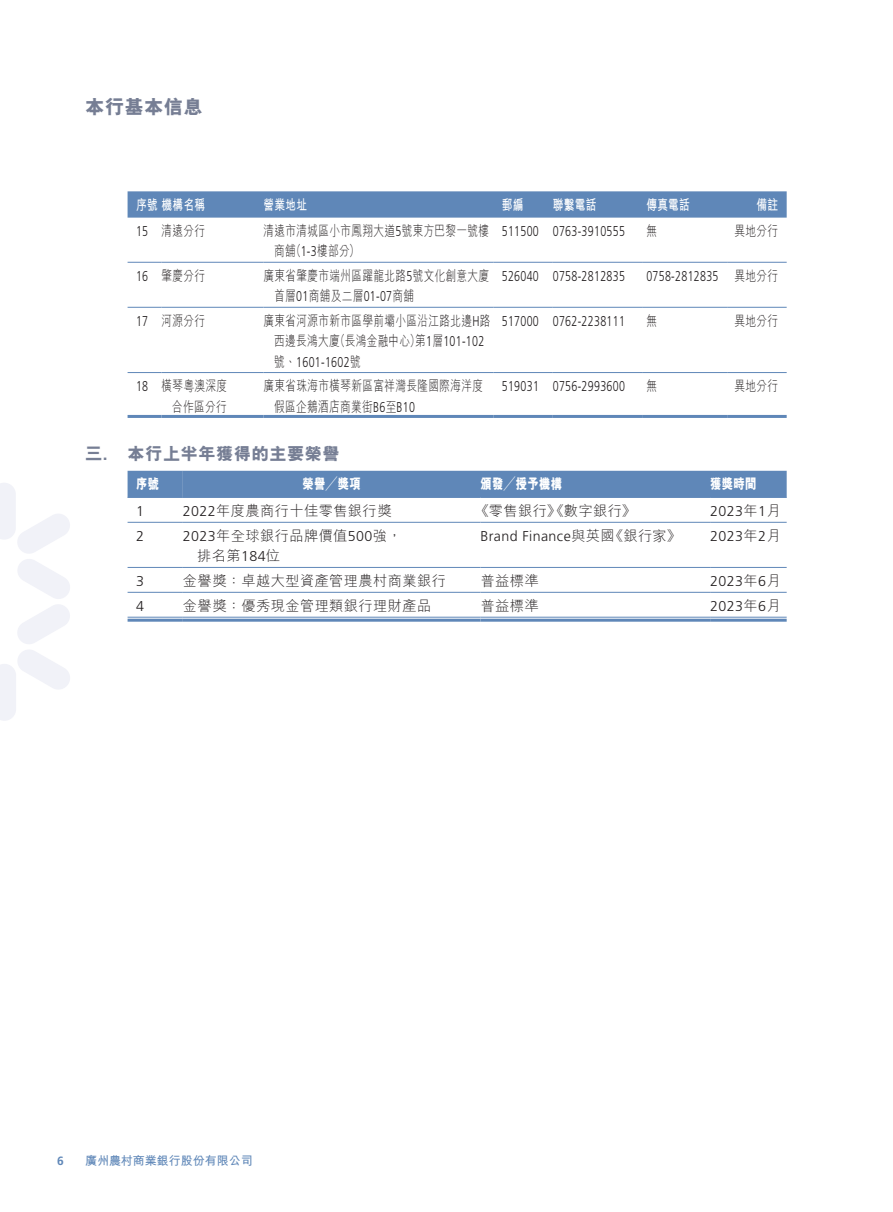
<style>
.page{position:relative;width:893px;height:1212px;background:#fff}
.page>*{position:absolute;margin:0;border:0;box-sizing:border-box;transform-origin:0 0}
.t1{font:800 19.5px "M Hei HK";letter-spacing:.01em;color:#767e94}
.t2{font:800 17.25px "M Hei HK";letter-spacing:.03em;color:#767e94}
.t3{font:300 14.25px/20.2px "M Hei HK";letter-spacing:.03em;color:#231f20;scale:.75 1}
.t4{font:300 14.25px "Frutiger LT Std";letter-spacing:.03em;color:#231f20;scale:.75 1}
.t5{font:300 14.25px/20.2px "M Hei HK";letter-spacing:.03em;color:#231f20}
.t6{font:300 14.25px "Frutiger LT Std";letter-spacing:.03em;color:#231f20}
.t7{font:700 14.25px "M Hei HK";letter-spacing:.03em;color:#fff;scale:.75 1}
.t8{font:800 14.25px "M Hei HK";letter-spacing:.03em;color:#fff;scale:.8 1}
.t9{font:700 12px "M Hei HK";color:#5f87b8}
.t10{font:700 12px "Frutiger LT Std";color:#5f87b8}
.s1{font-family:"Frutiger LT Std"}
.s2{font-family:"M Hei HK"}
.s3{font-family:"Frutiger LT Std";font-weight:700}
</style>
<div class="page">
<svg style="left:0;top:483px;width:70px;height:238px"></svg>
<svg style="left:128px;top:191px;width:659px;height:27px;background:#638ab9"></svg>
<hr style="left:128px;top:262px;width:34px;height:1px;background:#5f87b8">
<hr style="left:162px;top:262px;width:102px;height:1px;background:#5f87b8">
<hr style="left:264px;top:262px;width:229px;height:1px;background:#5f87b8">
<hr style="left:493px;top:262px;width:60px;height:1px;background:#5f87b8">
<hr style="left:553px;top:262px;width:89px;height:1px;background:#5f87b8">
<hr style="left:642px;top:262px;width:85px;height:1px;background:#5f87b8">
<hr style="left:727px;top:262px;width:60px;height:1px;background:#5f87b8">
<hr style="left:128px;top:307px;width:34px;height:1px;background:#5f87b8">
<hr style="left:162px;top:307px;width:102px;height:1px;background:#5f87b8">
<hr style="left:264px;top:307px;width:229px;height:1px;background:#5f87b8">
<hr style="left:493px;top:307px;width:60px;height:1px;background:#5f87b8">
<hr style="left:553px;top:307px;width:89px;height:1px;background:#5f87b8">
<hr style="left:642px;top:307px;width:85px;height:1px;background:#5f87b8">
<hr style="left:727px;top:307px;width:60px;height:1px;background:#5f87b8">
<hr style="left:128px;top:372px;width:34px;height:1px;background:#5f87b8">
<hr style="left:162px;top:372px;width:102px;height:1px;background:#5f87b8">
<hr style="left:264px;top:372px;width:229px;height:1px;background:#5f87b8">
<hr style="left:493px;top:372px;width:60px;height:1px;background:#5f87b8">
<hr style="left:553px;top:372px;width:89px;height:1px;background:#5f87b8">
<hr style="left:642px;top:372px;width:85px;height:1px;background:#5f87b8">
<hr style="left:727px;top:372px;width:60px;height:1px;background:#5f87b8">
<hr style="left:128px;top:415px;width:34px;height:3px;background:#5f87b8">
<hr style="left:162px;top:415px;width:102px;height:3px;background:#5f87b8">
<hr style="left:264px;top:415px;width:229px;height:3px;background:#5f87b8">
<hr style="left:493px;top:415px;width:60px;height:3px;background:#5f87b8">
<hr style="left:553px;top:415px;width:89px;height:3px;background:#5f87b8">
<hr style="left:642px;top:415px;width:85px;height:3px;background:#5f87b8">
<hr style="left:727px;top:415px;width:60px;height:3px;background:#5f87b8">
<div style="left:128px;top:471px;width:659px;height:26px;background:#5f87b8"></div>
<hr style="left:128px;top:497px;width:55px;height:1px;background:#5f87b8">
<hr style="left:183px;top:497px;width:297px;height:1px;background:#5f87b8">
<hr style="left:480px;top:497px;width:230px;height:1px;background:#5f87b8">
<hr style="left:710px;top:497px;width:77px;height:1px;background:#5f87b8">
<hr style="left:128px;top:522px;width:55px;height:1px;background:#5f87b8">
<hr style="left:183px;top:522px;width:297px;height:1px;background:#5f87b8">
<hr style="left:480px;top:522px;width:230px;height:1px;background:#5f87b8">
<hr style="left:710px;top:522px;width:77px;height:1px;background:#5f87b8">
<hr style="left:128px;top:567px;width:55px;height:1px;background:#5f87b8">
<hr style="left:183px;top:567px;width:297px;height:1px;background:#5f87b8">
<hr style="left:480px;top:567px;width:230px;height:1px;background:#5f87b8">
<hr style="left:710px;top:567px;width:77px;height:1px;background:#5f87b8">
<hr style="left:128px;top:592px;width:55px;height:1px;background:#5f87b8">
<hr style="left:183px;top:592px;width:297px;height:1px;background:#5f87b8">
<hr style="left:480px;top:592px;width:230px;height:1px;background:#5f87b8">
<hr style="left:710px;top:592px;width:77px;height:1px;background:#5f87b8">
<hr style="left:128px;top:617px;width:55px;height:1px;background:#5f87b8">
<hr style="left:183px;top:617px;width:297px;height:1px;background:#5f87b8">
<hr style="left:480px;top:617px;width:230px;height:1px;background:#5f87b8">
<hr style="left:710px;top:617px;width:77px;height:1px;background:#5f87b8">
<hr style="left:128px;top:619px;width:55px;height:3px;background:#5f87b8">
<hr style="left:183px;top:619px;width:297px;height:3px;background:#5f87b8">
<hr style="left:480px;top:619px;width:230px;height:3px;background:#5f87b8">
<hr style="left:710px;top:619px;width:77px;height:3px;background:#5f87b8">
<h1 class="t1" style="left:85px;top:97px;width:119px">本行基本信息</h1>
<p class="t7" style="left:136px;top:194px;width:94px">序號機構名稱</p>
<p class="t7" style="left:264px;top:194px;width:60px">營業地址</p>
<p class="t7" style="left:502px;top:194px;width:30px">郵編</p>
<p class="t7" style="left:553px;top:194px;width:60px">聯繫電話</p>
<p class="t7" style="left:646px;top:194px;width:60px">傳真電話</p>
<p class="t7" style="left:756px;top:194px;width:30px">備註</p>
<p class="t3" style="left:136px;top:220px;width:94px"><span class="s1">15</span> 清遠分行</p>
<p class="t3" style="left:274px;top:220px;width:288px;text-indent:-11px">清遠市清城區小市鳳翔大道<span class="s1">5</span>號東方巴黎一號樓商舖（<span class="s1">1-3</span>樓部分）</p>
<p class="t4" style="left:502px;top:223px;width:166px">511500 0763-3910555</p>
<p class="t3" style="left:646px;top:220px;width:16px">無</p>
<p class="t3" style="left:734px;top:220px;width:60px">異地分行</p>
<p class="t3" style="left:136px;top:265px;width:94px"><span class="s1">16</span> 肇慶分行</p>
<p class="t3" style="left:274px;top:265px;width:288px;text-indent:-11px">廣東省肇慶市端州區躍龍北路<span class="s1">5</span>號文化創意大廈首層<span class="s1">01</span>商舖及二層<span class="s1">01-07</span>商舖</p>
<p class="t4" style="left:502px;top:268px;width:166px">526040 0758-2812835</p>
<p class="t4" style="left:646px;top:268px;width:177px">0758-2812835 <span class="s2">異地分行</span></p>
<p class="t3" style="left:136px;top:310px;width:94px"><span class="s1">17</span> 河源分行</p>
<p class="t3" style="left:264px;top:310px;width:304px;text-align:center">廣東省河源市新市區學前壩小區沿江路北邊<span class="s1">H</span>路西邊長鴻大廈（長鴻金融中心）第<span class="s1">1</span>層<span class="s1">101-102</span></p>
<p class="t4" style="left:274px;top:354px;width:117px"><span class="s2">號、</span>1601-1602<span class="s2">號</span></p>
<p class="t4" style="left:502px;top:313px;width:166px">517000 0762-2238111</p>
<p class="t3" style="left:646px;top:310px;width:16px">無</p>
<p class="t3" style="left:734px;top:310px;width:60px">異地分行</p>
<p class="t3" style="left:136px;top:376px;width:123px;text-align:right"><span class="s1">18</span> 橫琴粵澳深度合作區分行</p>
<p class="t3" style="left:274px;top:376px;width:280px;text-indent:-11px">廣東省珠海市橫琴新區富祥灣長隆國際海洋度假區企鵝酒店商業街<span class="s1">B6</span>至<span class="s1">B10</span></p>
<p class="t4" style="left:502px;top:378px;width:166px">519031 0756-2993600</p>
<p class="t3" style="left:646px;top:376px;width:16px">無</p>
<p class="t3" style="left:734px;top:376px;width:60px">異地分行</p>
<p class="t2" style="left:85px;top:445px;width:256px">三<span class="s3">.</span> 本行上半年獲得的主要榮譽</p>
<p class="t8" style="left:136px;top:477px;width:30px">序號</p>
<p class="t8" style="left:303px;top:477px;width:74px">榮譽╱獎項</p>
<p class="t8" style="left:480px;top:477px;width:104px">頒發╱授予機構</p>
<p class="t8" style="left:710px;top:477px;width:60px">獲獎時間</p>
<p class="t6" style="left:136px;top:503px;width:9px">1</p>
<p class="t5" style="left:183px;top:501px;width:210px"><span class="s1">2022</span>年度農商行十佳零售銀行獎</p>
<p class="t5" style="left:475px;top:501px;width:162px">《零售銀行》《數字銀行》</p>
<p class="t6" style="left:710px;top:503px;width:72px">2023<span class="s2">年</span>1<span class="s2">月</span></p>
<p class="t6" style="left:136px;top:528px;width:9px">2</p>
<p class="t5" style="left:197px;top:525px;width:206px;text-indent:-14px"><span class="s1">2023</span>年全球銀行品牌價值<span class="s1">500</span>強，排名第<span class="s1">184</span>位</p>
<p class="t6" style="left:480px;top:528px;width:202px">Brand Finance<span class="s2">與英國《銀行家》</span></p>
<p class="t6" style="left:710px;top:528px;width:72px">2023<span class="s2">年</span>2<span class="s2">月</span></p>
<p class="t6" style="left:136px;top:573px;width:9px">3</p>
<p class="t5" style="left:183px;top:571px;width:265px">金譽獎：卓越大型資產管理農村商業銀行</p>
<p class="t5" style="left:480px;top:571px;width:60px">普益標準</p>
<p class="t6" style="left:710px;top:573px;width:72px">2023<span class="s2">年</span>6<span class="s2">月</span></p>
<p class="t6" style="left:136px;top:598px;width:9px">4</p>
<p class="t5" style="left:183px;top:595px;width:250px">金譽獎：優秀現金管理類銀行理財產品</p>
<p class="t5" style="left:480px;top:595px;width:60px">普益標準</p>
<p class="t6" style="left:710px;top:598px;width:72px">2023<span class="s2">年</span>6<span class="s2">月</span></p>
<p class="t10" style="left:57px;top:1154px;width:8px">6</p>
<p class="t9" style="left:85px;top:1152px;width:169px">廣州農村商業銀行股份有限公司</p>
</div>
